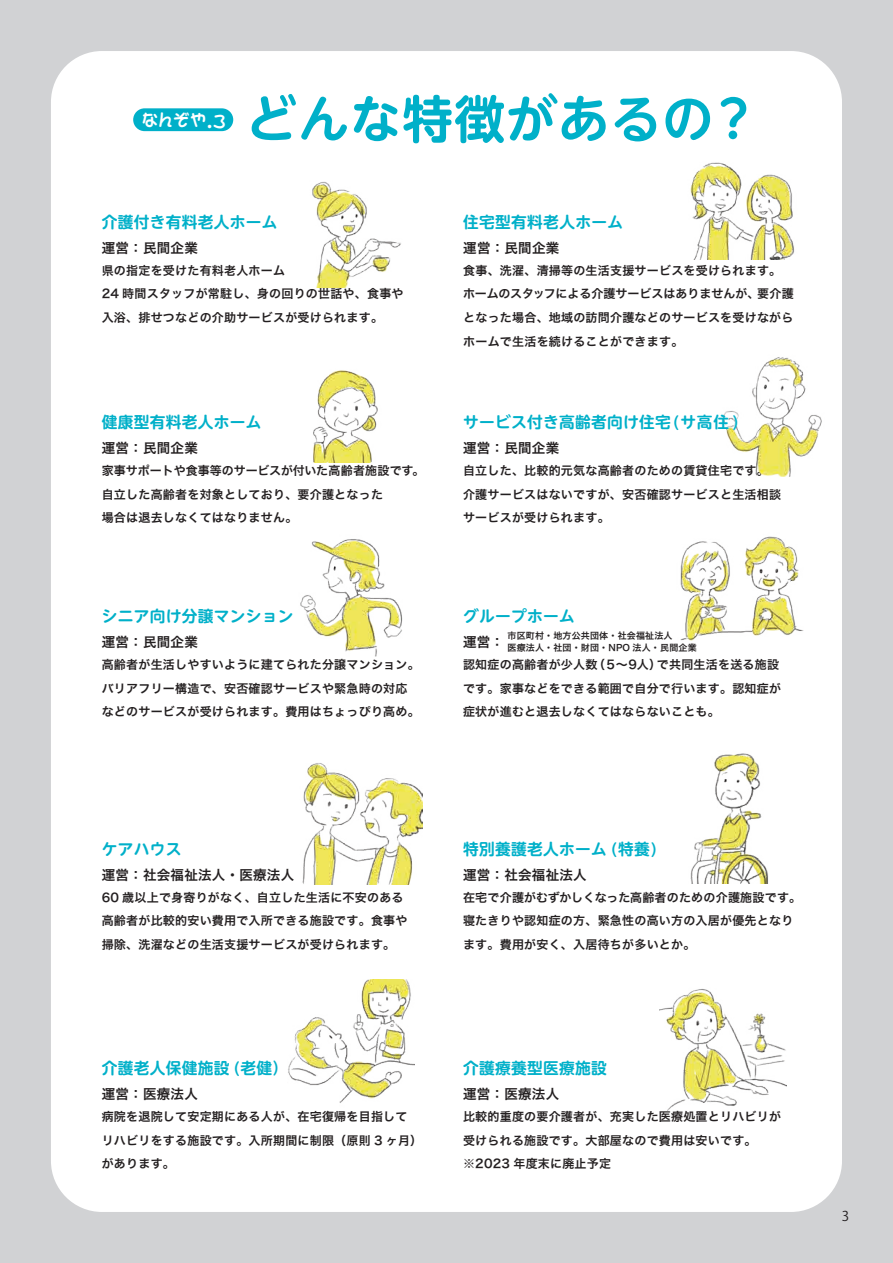
<style>
.page{position:relative;width:893px;height:1263px;background:#d1d2d4}
.page>*{position:absolute;margin:0;border:0;box-sizing:border-box;transform-origin:0 0}
.t1{font:700 51px "UD Shin M Go Pro De";letter-spacing:.02em;color:#00b0c9}
.t2{font:17.55px "Pop 5 EGP Heavy SJIS";color:#fff}
.t3{font:700 15.75px "UD Shin M Go Pro De";letter-spacing:.02em;color:#00b0c9}
.t4{font:13.5px "Hira Kaku Std N W6";letter-spacing:.02em;color:#231f20}
.t5{font:13.5px "Koz Go Pro";color:#231f20}
.t6{font:12px/23.7px "Hira Kaku Std N W6";letter-spacing:.02em;color:#231f20}
.t7{font:9px/11.7px "Hira Kaku Std N W6";letter-spacing:.02em;color:#231f20}
</style>
<div class="page">
<div style="left:51px;top:51px;width:791px;height:1161px;background:#fff;border-radius:51px"></div>
<div style="left:133px;top:108px;width:100px;height:23px;background:#00b0c9;border-radius:11px"></div>
<img style="left:690px;top:753px;width:78px;height:131px">
<img style="left:302px;top:763px;width:120px;height:122px">
<img style="left:723px;top:357px;width:99px;height:120px">
<img style="left:659px;top:989px;width:127px;height:121px">
<img style="left:300px;top:539px;width:103px;height:118px">
<img style="left:312px;top:181px;width:89px;height:107px">
<img style="left:680px;top:536px;width:124px;height:105px">
<img style="left:288px;top:980px;width:127px;height:123px">
<img style="left:690px;top:162px;width:104px;height:98px">
<img style="left:313px;top:370px;width:65px;height:92px">
<h2 class="t2" style="left:142px;top:111px;width:85px">なんぞや.3</h2>
<h1 class="t1" style="left:246px;top:77px;width:515px">どんな特徴があるの？</h1>
<h3 class="t3" style="left:102px;top:209px;width:177px">介護付き有料老人ホーム</h3>
<p class="t4" style="left:102px;top:237px;width:98px">運営：民間企業</p>
<p class="t6" style="left:102px;top:258px;width:303px">県の指定を受けた有料老人ホーム<br>24 時間スタッフが常駐し、身の回りの世話や、食事や入浴、排せつなどの介助サービスが受けられます。</p>
<h3 class="t3" style="left:102px;top:409px;width:161px">健康型有料老人ホーム</h3>
<p class="t4" style="left:102px;top:438px;width:98px">運営：民間企業</p>
<p class="t6" style="left:102px;top:459px;width:324px">家事サポートや食事等のサービスが付いた高齢者施設です。自立した高齢者を対象としており、要介護となった<br>場合は退去しなくてはなりません。</p>
<h3 class="t3" style="left:102px;top:603px;width:193px">シニア向け分譲マンション</h3>
<p class="t4" style="left:102px;top:632px;width:98px">運営：民間企業</p>
<p class="t6" style="left:102px;top:653px;width:320px">高齢者が生活しやすいように建てられた分譲マンション。バリアフリー構造で、安否確認サービスや緊急時の対応などのサービスが受けられます。費用はちょっぴり高め。</p>
<h3 class="t3" style="left:463px;top:209px;width:161px">住宅型有料老人ホーム</h3>
<p class="t4" style="left:463px;top:237px;width:98px">運営：民間企業</p>
<p class="t6" style="left:463px;top:259px;width:332px">食事、洗濯、清掃等の生活支援サービスを受けられます。ホームのスタッフによる介護サービスはありませんが、要介護となった場合、地域の訪問介護などのサービスを受けながらホームで生活を続けることができます。</p>
<h3 class="t3" style="left:463px;top:409px;width:277px">サービス付き高齢者向け住宅(サ高住 )</h3>
<p class="t4" style="left:463px;top:438px;width:98px">運営：民間企業</p>
<p class="t6" style="left:463px;top:459px;width:320px">自立した、比較的元気な高齢者のための賃貸住宅です。介護サービスはないですが、安否確認サービスと生活相談サービスが受けられます。</p>
<h3 class="t3" style="left:463px;top:603px;width:113px">グループホーム</h3>
<p class="t4" style="left:463px;top:632px;width:43px">運営：</p>
<p class="t7" style="left:507px;top:630px;width:191px">市区町村・地方公共団体・社会福祉法人<br>医療法人・社団・財団・NPO 法人・民間企業</p>
<p class="t6" style="left:463px;top:653px;width:320px">認知症の高齢者が少人数（5～9人）で共同生活を送る施設です。家事などをできる範囲で自分で行います。認知症が症状が進むと退去しなくてはならないことも。</p>
<h3 class="t3" style="left:102px;top:836px;width:81px">ケアハウス</h3>
<p class="t4" style="left:102px;top:864px;width:194px">運営：社会福祉法人・医療法人</p>
<p class="t6" style="left:102px;top:886px;width:307px">60 歳以上で身寄りがなく、自立した生活に不安のある高齢者が比較的安い費用で入所できる施設です。食事や掃除、洗濯などの生活支援サービスが受けられます。</p>
<h3 class="t3" style="left:463px;top:836px;width:195px">特別養護老人ホーム (特養)</h3>
<p class="t4" style="left:463px;top:864px;width:125px">運営：社会福祉法人</p>
<p class="t6" style="left:463px;top:886px;width:340px">在宅で介護がむずかしくなった高齢者のための介護施設です。寝たきりや認知症の方、緊急性の高い方の入居が優先となります。費用が安く、入居待ちが多いとか。</p>
<h3 class="t3" style="left:102px;top:1055px;width:188px">介護老人保健施設 (老健）</h3>
<h3 class="t3" style="left:463px;top:1055px;width:145px">介護療養型医療施設</h3>
<p class="t4" style="left:102px;top:1083px;width:98px">運営：医療法人</p>
<p class="t6" style="left:102px;top:1105px;width:322px">病院を退院して安定期にある人が、在宅復帰を目指してリハビリをする施設です。入所期間に制限（原則 3 ヶ月）があります。</p>
<p class="t4" style="left:463px;top:1083px;width:98px">運営：医療法人</p>
<p class="t6" style="left:463px;top:1105px;width:320px">比較的重度の要介護者が、充実した医療処置とリハビリが受けられる施設です。大部屋なので費用は安いです。※2023 年度末に廃止予定</p>
<p class="t5" style="left:842px;top:1207px;width:9px">3</p>
</div>
